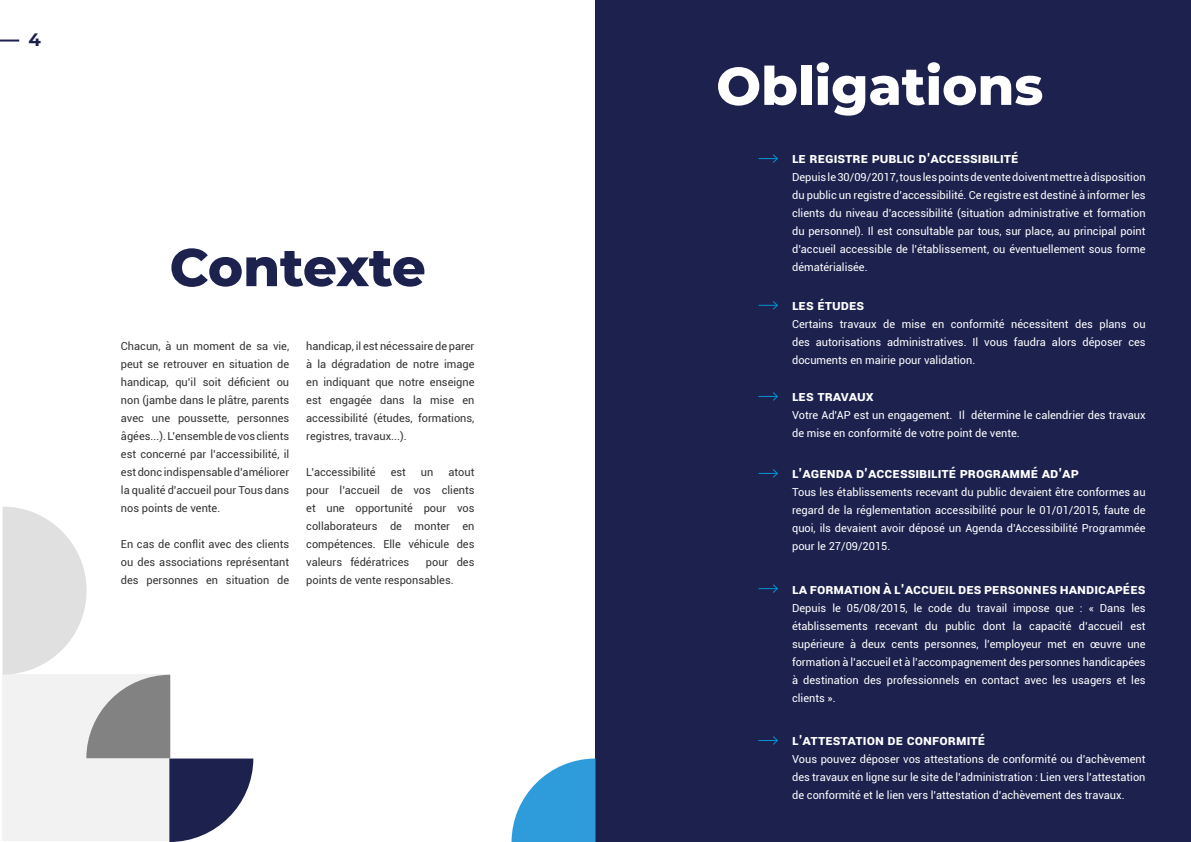
<style>
.page{position:relative;width:1191px;height:842px;background:#fff}
.page>*{position:absolute;margin:0;border:0;box-sizing:border-box;transform-origin:0 0}
.t1{font:800 53px "Montserrat";color:#fff}
.t2{font:800 53px "Montserrat";letter-spacing:-.015em;color:#1c214d}
.t3{font:700 18px "Montserrat";color:#1c214d}
.t4{font:700 14px "Roboto";color:#fff}
.t5{font:11px/18px "Roboto";color:#fff;text-align:justify}
.t6{font:11px/18px "Roboto";color:#333;text-align:justify}
</style>
<div class="page">
<svg style="left:0;top:40px;width:19px;height:2px"></svg>
<div style="left:595px;top:0;width:596px;height:842px;background:#1c214d"></div>
<svg style="left:759px;top:154px;width:19px;height:9px"></svg>
<svg style="left:759px;top:301px;width:19px;height:9px"></svg>
<svg style="left:759px;top:392px;width:19px;height:9px"></svg>
<svg style="left:759px;top:469px;width:19px;height:9px"></svg>
<svg style="left:759px;top:584px;width:19px;height:9px"></svg>
<svg style="left:759px;top:736px;width:19px;height:9px"></svg>
<svg style="left:511px;top:758px;width:84px;height:84px"></svg>
<svg style="left:3px;top:507px;width:250px;height:335px"></svg>
<h2 class="t3" style="left:28px;top:26px;width:14px">4</h2>
<h1 class="t2" style="left:170px;top:228px;width:258px">Contexte</h1>
<p class="t6" style="left:121px;top:336px;width:170px">Chacun, à un moment de sa vie, peut se retrouver en situation de handicap, qu’il soit déficient ou non (jambe dans le plâtre, parents avec une poussette, personnes âgées...). L’ensemble de vos clients est concerné par l’accessibilité, il est donc indispensable d’améliorer la qualité d’accueil pour Tous dans nos points de vente.</p>
<p class="t6" style="left:121px;top:534px;width:170px">En cas de conflit avec des clients ou des associations représentant des personnes en situation de</p>
<p class="t6" style="left:306px;top:336px;width:170px">handicap, il est nécessaire de parer à la dégradation de notre image en indiquant que notre enseigne est engagée dans la mise en accessibilité (études, formations, registres, travaux...).</p>
<p class="t6" style="left:306px;top:462px;width:71px">L’accessibilité</p>
<p class="t6" style="left:391px;top:462px;width:17px">est</p>
<p class="t6" style="left:421px;top:462px;width:14px">un</p>
<p class="t6" style="left:306px;top:462px;width:170px;text-indent:142px">atout pour l’accueil de vos clients et une opportunité pour vos collaborateurs de monter en compétences. Elle véhicule des valeurs fédératrices</p>
<p class="t6" style="left:306px;top:552px;width:170px;text-indent:120px">pour des points de vente responsables.</p>
<h1 class="t1" style="left:716px;top:47px;width:328px">Obligations</h1>
<p class="t4" style="left:792px;top:148px;width:228px">Le registre public d’accessibilité</p>
<p class="t5" style="left:792px;top:168px;width:355px">Depuis le 30/09/2017, tous les points de vente doivent mettre à disposition du public un registre d’accessibilité. Ce registre est destiné à informer les clients du niveau d’accessibilité (situation administrative et formation du personnel). Il est consultable par tous, sur place, au principal point d’accueil accessible de l’établissement, ou éventuellement sous forme dématérialisée.</p>
<p class="t4" style="left:792px;top:295px;width:74px">Les études</p>
<p class="t5" style="left:792px;top:315px;width:355px">Certains travaux de mise en conformité nécessitent des plans ou des autorisations administratives. Il vous faudra alors déposer ces documents en mairie pour validation.</p>
<p class="t4" style="left:792px;top:387px;width:83px">Les travaux</p>
<p class="t5" style="left:792px;top:406px;width:355px">Votre Ad’AP est un engagement. Il détermine le calendrier des travaux de mise en conformité de votre point de vente.</p>
<p class="t4" style="left:792px;top:463px;width:288px">L’agenda d’Accessibilité Programmé Ad’AP</p>
<p class="t5" style="left:792px;top:483px;width:355px">Tous les établissements recevant du public devaient être conformes au regard de la réglementation accessibilité pour le 01/01/2015, faute de quoi, ils devaient avoir déposé un Agenda d’Accessibilité Programmée pour le 27/09/2015.</p>
<p class="t4" style="left:792px;top:579px;width:355px">La formation à l’accueil des personnes handicapées</p>
<p class="t5" style="left:792px;top:598px;width:355px">Depuis le 05/08/2015, le code du travail impose que : « Dans les établissements recevant du public dont la capacité d’accueil est supérieure à deux cents personnes, l’employeur met en œuvre une formation à l’accueil et à l’accompagnement des personnes handicapées à destination des professionnels en contact avec les usagers et les clients ».</p>
<p class="t4" style="left:792px;top:731px;width:195px">L’attestation de conformité</p>
<p class="t5" style="left:792px;top:750px;width:355px">Vous pouvez déposer vos attestations de conformité ou d’achèvement des travaux en ligne sur le site de l’administration : Lien vers l’attestation de conformité et le lien vers l’attestation d’achèvement des travaux.</p>
</div>
